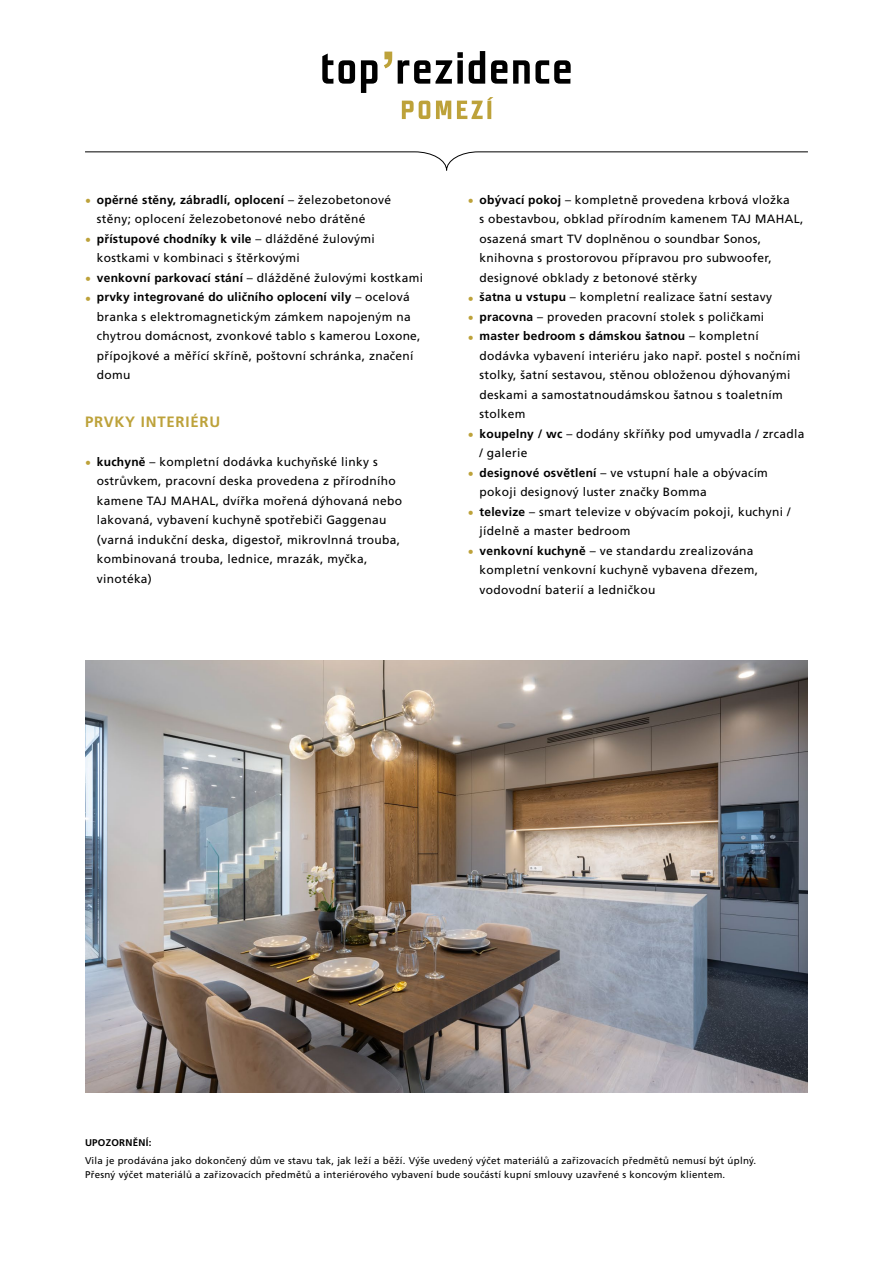
<style>
.page{position:relative;width:893px;height:1263px;background:#fff}
.page>*{position:absolute;margin:0;border:0;box-sizing:border-box;transform-origin:0 0}
.t1{font:700 15px "Frutiger CE";letter-spacing:.05em;color:#bda23a}
.t2{font:12px/19.5px "Frutiger CE";letter-spacing:.025em;color:#000}
.t3{font:9.75px/13.5px "Frutiger CE";letter-spacing:.025em;color:#000}
.t4{font:700 9.75px "Frutiger CE";letter-spacing:.025em;color:#000}
.s1{color:#bda23a}
.s2{font-weight:700}
</style>
<div class="page">
<img style="left:85px;top:660px;width:723px;height:433px">
<svg style="left:322px;top:51px;width:249px;height:68px"></svg>
<svg style="left:85px;top:151px;width:723px;height:20px"></svg>
<p class="t2" style="left:97px;top:190px;width:296px;text-indent:-12px"><span class="s1">•</span> <span class="s2">opěrné stěny, zábradlí, oplocení</span> – železobetonové stěny; oplocení železobetonové nebo drátěné</p>
<p class="t2" style="left:97px;top:229px;width:280px;text-indent:-12px"><span class="s1">•</span> <span class="s2">přístupové chodníky k vile</span> – dlážděné žulovými kostkami v kombinaci s štěrkovými</p>
<p class="t2" style="left:85px;top:268px;width:340px"><span class="s1">•</span> <span class="s2">venkovní parkovací stání</span> – dlážděné žulovými kostkami</p>
<p class="t2" style="left:97px;top:287px;width:325px;text-indent:-12px"><span class="s1">•</span> <span class="s2">prvky integrované do uličního oplocení vily</span> – ocelová branka s elektromagnetickým zámkem napojeným na chytrou domácnost, zvonkové tablo s kamerou Loxone, přípojkové a měřící skříně, poštovní schránka, značení domu</p>
<p class="t1" style="left:85px;top:413px;width:137px">PRVKY INTERIÉRU</p>
<p class="t2" style="left:97px;top:452px;width:307px;text-indent:-12px"><span class="s1">•</span> <span class="s2">kuchyně</span> – kompletní dodávka kuchyňské linky s ostrůvkem, pracovní deska provedena z přírodního kamene TAJ MAHAL, dvířka mořená dýhovaná nebo lakovaná, vybavení kuchyně spotřebiči Gaggenau (varná indukční deska, digestoř, mikrovlnná trouba, kombinovaná trouba, lednice, mrazák, myčka, vinotéka)</p>
<p class="t2" style="left:480px;top:190px;width:325px;text-indent:-12px"><span class="s1">•</span> <span class="s2">obývací pokoj</span> – kompletně provedena krbová vložka<br>s obestavbou, obklad přírodním kamenem TAJ MAHAL, osazená smart TV doplněnou o soundbar Sonos, knihovna s prostorovou přípravou pro subwoofer, designové obklady z betonové stěrky</p>
<p class="t2" style="left:468px;top:287px;width:306px"><span class="s1">•</span> <span class="s2">šatna u vstupu</span> – kompletní realizace šatní sestavy</p>
<p class="t2" style="left:468px;top:307px;width:298px"><span class="s1">•</span> <span class="s2">pracovna</span> – proveden pracovní stolek s poličkami</p>
<p class="t2" style="left:480px;top:326px;width:322px;text-indent:-12px"><span class="s1">•</span> <span class="s2">master bedroom s dámskou šatnou</span> – kompletní dodávka vybavení interiéru jako např. postel s nočními stolky, šatní sestavou, stěnou obloženou dýhovanými deskami a samostatnoudámskou šatnou s toaletním stolkem</p>
<p class="t2" style="left:480px;top:424px;width:326px;text-indent:-12px"><span class="s1">•</span> <span class="s2">koupelny / wc</span> – dodány skříňky pod umyvadla / zrcadla / galerie</p>
<p class="t2" style="left:480px;top:463px;width:290px;text-indent:-12px"><span class="s1">•</span> <span class="s2">designové osvětlení</span> – ve vstupní hale a obývacím pokoji designový luster značky Bomma</p>
<p class="t2" style="left:480px;top:502px;width:312px;text-indent:-12px"><span class="s1">•</span> <span class="s2">televize</span> – smart televize v obývacím pokoji, kuchyni / jídelně a master bedroom</p>
<p class="t2" style="left:480px;top:541px;width:280px;text-indent:-12px"><span class="s1">•</span> <span class="s2">venkovní kuchyně</span> – ve standardu zrealizována kompletní venkovní kuchyně vybavena dřezem, vodovodní baterií a ledničkou</p>
<p class="t4" style="left:85px;top:1137px;width:68px">UPOZORNĚNÍ:</p>
<p class="t3" style="left:85px;top:1154px;width:673px">Vila je prodávána jako dokončený dům ve stavu tak, jak leží a běží. Výše uvedený výčet materiálů a zařizovacích předmětů nemusí být úplný.<br>Přesný výčet materiálů a zařizovacích předmětů a interiérového vybavení bude součástí kupní smlouvy uzavřené s koncovým klientem.</p>
</div>
